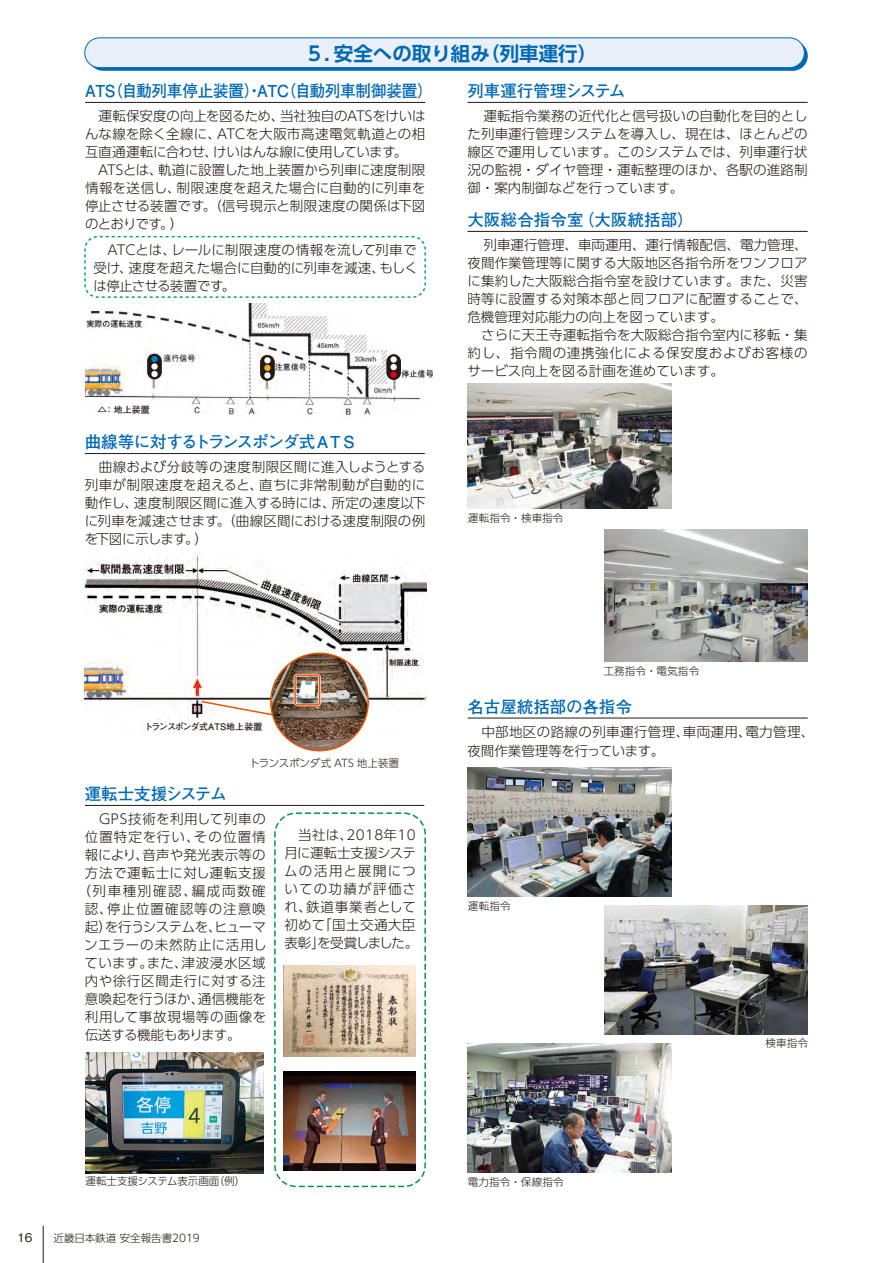
<style>
.page{position:relative;width:893px;height:1263px;background:#fff}
.page>*{position:absolute;margin:0;border:0;box-sizing:border-box;transform-origin:0 0}
.t1{font:700 19.5px "UD Shin Go Pro De";color:#0069b7}
.t2{font:700 16.5px "Futo Go B101 Pro";letter-spacing:-.02em;color:#0069b7;scale:.95 1}
.t3{font:700 16.5px "Futo Go B101 Pro";letter-spacing:-.055em;color:#0069b7}
.t4{font:700 16.5px "Futo Go B101 Pro";letter-spacing:-.02em;color:#0069b7}
.t5{font:700 16.5px "Futo Go B101 Pro";letter-spacing:.01em;color:#0069b7}
.t6{font:700 16.5px "Futo Go B101 Pro";color:#0069b7}
.t7{font:300 13.5px/18px "UD Shin Go Pro";letter-spacing:.01em;color:#231916;text-align:justify}
.t8{font:300 13.5px/19.5px "UD Shin Go Pro";letter-spacing:.03em;color:#231916}
.t9{font:300 13.5px "UD Shin Go Pro";letter-spacing:.055em;color:#231916}
.t10{font:300 13.5px "UD Shin Go Pro";letter-spacing:-.035em;color:#231916}
.t11{font:300 13.5px "UD Shin Go Pro";letter-spacing:.05em;color:#231916}
.t12{font:300 13.5px "UD Shin Go Pro";letter-spacing:.045em;color:#231916}
.t13{font:300 13.5px "UD Shin Go Pro";letter-spacing:.08em;color:#231916}
.t14{font:300 13.5px "UD Shin Go Pro";letter-spacing:.12em;color:#231916}
.t15{font:300 13.5px "UD Shin Go Pro";letter-spacing:.075em;color:#231916}
.t16{font:300 13.5px "UD Shin Go Pro";letter-spacing:.04em;color:#231916}
.t17{font:500 12px "Gothic BBB Pro";color:#231916}
.t18{font:300 10.5px "UD Shin Go Pro";color:#231916}
.t19{font:300 10.5px "UD Shin Go Pro";letter-spacing:.02em;color:#231916}
.t20{font:300 10.5px "UD Shin Go Pro";letter-spacing:.025em;color:#231916}
.t21{font:700 9px "Futo Go B101 Pr 5";letter-spacing:-.02em;color:#231916}
.t22{font:700 9px "Futo Go B101 Pro";color:#231916}
</style>
<div class="page">
<hr style="left:43px;top:1226px;width:1px;height:37px;background:#231916">
<img style="left:468px;top:384px;width:203px;height:125px">
<img style="left:468px;top:768px;width:203px;height:129px">
<img style="left:604px;top:905px;width:204px;height:129px">
<img style="left:468px;top:1044px;width:203px;height:129px">
<img style="left:604px;top:529px;width:204px;height:133px">
<img style="left:85px;top:555px;width:341px;height:179px">
<svg style="left:200px;top:700px;width:73px;height:18px"></svg>
<img style="left:271px;top:653px;width:97px;height:98px;border-radius:49px">
<div style="left:294px;top:674px;width:27px;height:32px;border:3px solid #fff;border-radius:3px"></div>
<div style="left:294px;top:674px;width:26px;height:32px;border:2px solid #ea5506;border-radius:3px"></div>
<div style="left:270px;top:652px;width:99px;height:99px;border:2px solid #ea5506;border-radius:50%"></div>
<div style="left:155px;top:723px;width:85px;height:13px;background:#fff"></div>
<img style="left:85px;top:303px;width:347px;height:113px">
<svg style="left:260px;top:355px;width:15px;height:26px"></svg>
<div style="left:264px;top:365px;width:7px;height:6px;background:#f8b500;border-radius:50%"></div>
<div style="left:264px;top:357px;width:7px;height:6px;background:#fff;border-radius:50%"></div>
<div style="left:264px;top:372px;width:7px;height:6px;background:#fff;border-radius:50%"></div>
<svg style="left:386px;top:354px;width:15px;height:26px"></svg>
<div style="left:390px;top:364px;width:7px;height:6px;background:#fff;border-radius:50%"></div>
<svg style="left:390px;top:356px;width:7px;height:7px"></svg>
<svg style="left:390px;top:371px;width:7px;height:7px"></svg>
<div style="left:147px;top:354px;width:15px;height:25px;background:#231916;border-radius:7px"></div>
<svg style="left:151px;top:363px;width:7px;height:7px"></svg>
<div style="left:151px;top:356px;width:7px;height:6px;background:#0081cc;border-radius:50%"></div>
<div style="left:151px;top:371px;width:7px;height:6px;background:#fff;border-radius:50%"></div>
<img style="left:85px;top:1053px;width:179px;height:120px">
<img style="left:284px;top:965px;width:131px;height:92px">
<img style="left:284px;top:1071px;width:131px;height:100px">
<hr style="left:467px;top:102px;width:341px;height:1px;background:#231916">
<hr style="left:467px;top:231px;width:341px;height:1px;background:#231916">
<hr style="left:467px;top:718px;width:341px;height:1px;background:#231916">
<hr style="left:85px;top:102px;width:340px;height:1px;background:#231916">
<hr style="left:85px;top:453px;width:340px;height:1px;background:#231916">
<hr style="left:85px;top:805px;width:339px;height:1px;background:#231916">
<div style="left:88px;top:41px;width:720px;height:30px;background:#0069b7;border-radius:15px"></div>
<div style="left:85px;top:38px;width:719px;height:30px;background:#eaf0f9;border-radius:15px"></div>
<div style="left:84px;top:37px;width:721px;height:31px;border:1px solid #0069b7;border-radius:15px"></div>
<div style="left:84px;top:236px;width:342px;height:62px;border:2px dashed #00a960;border-radius:13px"></div>
<div style="left:274px;top:812px;width:152px;height:375px;border:2px dashed #094;border-radius:21px"></div>
<h1 class="t1" style="left:305px;top:38px;width:294px">５．安全への取り組み（列車運行）</h1>
<p class="t2" style="left:85px;top:78px;width:368px">ATS（自動列車停止装置）・ATC（自動列車制御装置）</p>
<p class="t7" style="left:85px;top:107px;width:342px">　運転保安度の向上を図るため、当社独自のATSをけいはんな線を除く全線に、ATCを大阪市高速電気軌道との相互直通運転に合わせ、けいはんな線に使用しています。</p>
<p class="t7" style="left:85px;top:161px;width:342px;text-indent:13px">ATSとは、軌道に設置した地上装置から列車に速度制限情報を送信し、制限速度を超えた場合に自動的に列車を停止させる装置です。（信号現示と制限速度の関係は下図のとおりです。）</p>
<p class="t7" style="left:94px;top:240px;width:326px">　ATCとは、レールに制限速度の情報を流して列車で受け、速度を超えた場合に自動的に列車を減速、もしくは停止させる装置です。</p>
<p class="t22" style="left:98px;top:403px;width:53px">△：地上装置</p>
<p class="t3" style="left:85px;top:429px;width:324px">曲線等に対するトランスポンダ式ＡＴＳ　　　</p>
<p class="t7" style="left:85px;top:458px;width:342px">　曲線および分岐等の速度制限区間に進入しようとする列車が制限速度を超えると、直ちに非常制動が自動的に動作し、速度制限区間に進入する時には、所定の速度以下に列車を減速させます。（曲線区間における速度制限の例を下図に示します。）</p>
<p class="t4" style="left:467px;top:77px;width:159px">列車運行管理システム</p>
<p class="t7" style="left:467px;top:107px;width:342px;text-indent:16px">運転指令業務の近代化と信号扱いの自動化を目的とした列車運行管理システムを導入し、現在は、ほとんどの線区で運用しています。このシステムでは、列車運行状況の監視・ダイヤ管理・運転整理のほか、各駅の進路制御・案内制御などを行っています。</p>
<p class="t5" style="left:467px;top:206px;width:228px">大阪総合指令室（大阪統括部）</p>
<p class="t7" style="left:467px;top:236px;width:342px;text-align:left;text-indent:16px">列車運行管理、車両運用、運行情報配信、電力管理、夜間作業管理等に関する大阪地区各指令所をワンフロアに集約した大阪総合指令室を設けています。また、災害時等に設置する対策本部と同フロアに配置することで、危機管理対応能力の向上を図っています。<br>　さらに天王寺運転指令を大阪総合指令室内に移転・集約し、指令間の連携強化による保安度およびお客様のサービス向上を図る計画を進めています。</p>
<p class="t19" style="left:468px;top:509px;width:97px">運転指令・検車指令</p>
<p class="t21" style="left:144px;top:719px;width:119px">トランスポンダ式ATS地上装置</p>
<p class="t18" style="left:249px;top:754px;width:151px">トランスポンダ式 ATS 地上装置</p>
<p class="t4" style="left:85px;top:780px;width:143px">運転士支援システム</p>
<p class="t9" style="left:85px;top:808px;width:183px">　GPS技術を利用して列車の</p>
<p class="t13" style="left:85px;top:826px;width:182px">位置特定を行い、その位置情</p>
<p class="t7" style="left:85px;top:846px;width:182px">報により、音声や発光表示等の</p>
<p class="t11" style="left:85px;top:862px;width:182px">方法で運転士に対し運転支援</p>
<p class="t14" style="left:77px;top:880px;width:190px">（列車種別確認、編成両数確</p>
<p class="t15" style="left:85px;top:898px;width:182px">認、停止位置確認等の注意喚</p>
<p class="t10" style="left:85px;top:916px;width:183px">起）を行うシステムを、ヒューマ</p>
<p class="t11" style="left:84px;top:934px;width:184px">ンエラーの未然防止に活用し</p>
<p class="t12" style="left:85px;top:952px;width:183px">ています。また、津波浸水区域</p>
<p class="t16" style="left:85px;top:970px;width:182px">内や徐行区間走行に対する注</p>
<p class="t7" style="left:85px;top:990px;width:183px">意喚起を行うほか、通信機能を</p>
<p class="t9" style="left:85px;top:1006px;width:183px">利用して事故現場等の画像を</p>
<p class="t10" style="left:85px;top:1024px;width:157px">伝送する機能もあります。</p>
<p class="t7" style="left:284px;top:825px;width:136px;text-align:left">　当社は、2018年10月に運転士支援システムの活用と展開についての功績が評価され、鉄道事業者として初めて「国土交通大臣表彰」を受賞しました。</p>
<p class="t18" style="left:604px;top:662px;width:97px">工務指令・電気指令</p>
<p class="t6" style="left:467px;top:693px;width:166px">名古屋統括部の各指令</p>
<p class="t8" style="left:467px;top:721px;width:348px">　中部地区の路線の列車運行管理、車両運用、電力管理、夜間作業管理等を行っています。</p>
<p class="t18" style="left:468px;top:897px;width:44px">運転指令</p>
<p class="t18" style="left:766px;top:1035px;width:44px">検車指令</p>
<p class="t18" style="left:85px;top:1172px;width:161px">運転士支援システム表示画面（例）</p>
<p class="t17" style="left:17px;top:1227px;width:17px">16</p>
<p class="t18" style="left:54px;top:1229px;width:148px">近畿日本鉄道 安全報告書2019</p>
<p class="t20" style="left:468px;top:1173px;width:97px">電力指令・保線指令</p>
</div>
